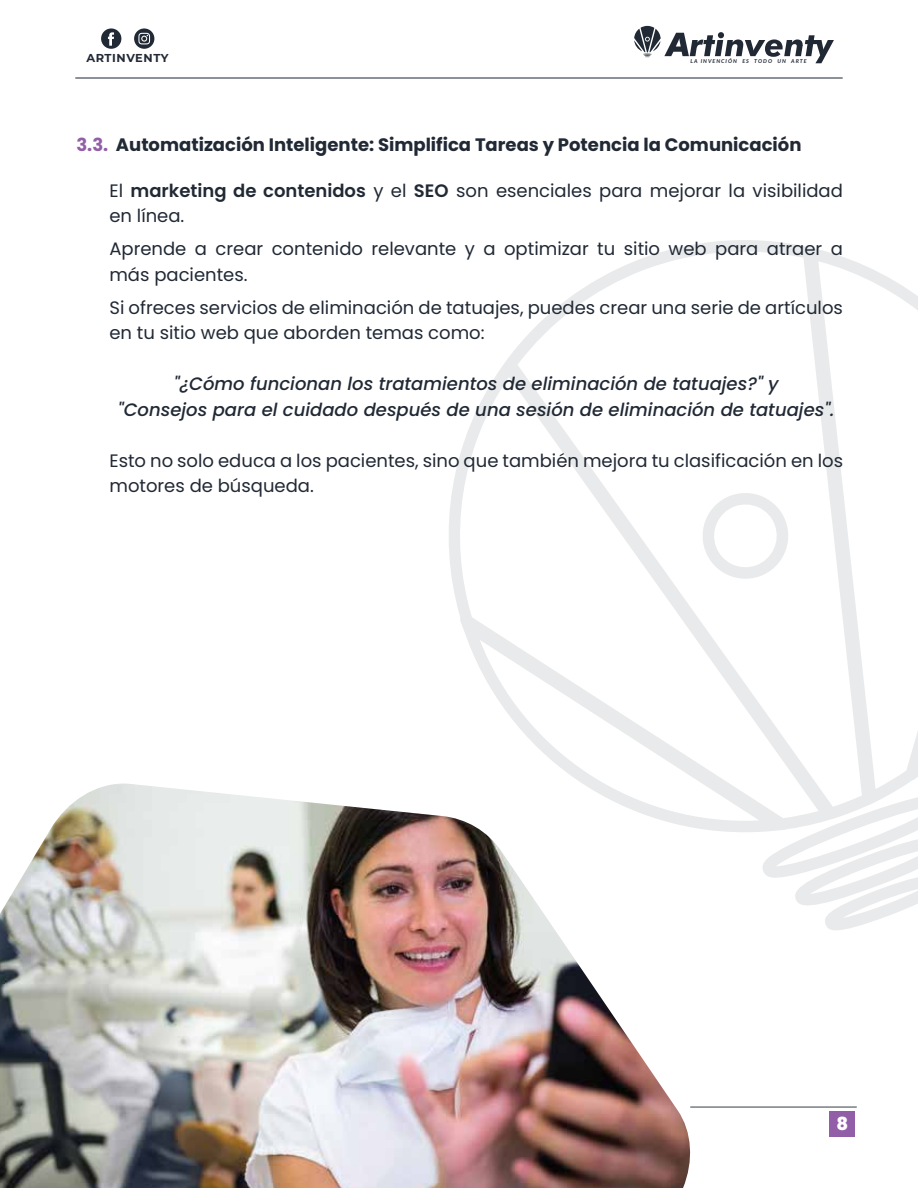
<style>
.page{position:relative;width:918px;height:1188px;background:#fff}
.page>*{position:absolute;margin:0;border:0;box-sizing:border-box;transform-origin:0 0}
.t1{font:18px/25.5px "Poppins";color:#212935}
.t2{font:italic 500 18px/25.5px "Poppins";color:#212935;text-align:center}
.t3{font:700 18px "Poppins";color:#212935}
.t4{font:800 18px "Poppins";color:#fff}
.t5{font:700 11.4px "Montserrat";letter-spacing:.05em;color:#212935}
.t6{font:9.3px "Myriad Pro";color:#231f20}
.t7{font:italic 700 5.4px "Lato";letter-spacing:.185em;color:#212935}
.s1{color:#925ea7}
.s2{font-weight:600}
</style>
<div class="page">
<hr style="left:76px;top:77px;width:766px;height:2px;background:#353d48">
<hr style="left:691px;top:1107px;width:165px;height:1px;background:#353d48">
<img style="left:0;top:784px;width:694px;height:404px">
<svg style="left:634px;top:26px;width:200px;height:37px"></svg>
<svg style="left:449px;top:240px;width:469px;height:603px"></svg>
<svg style="left:697px;top:492px;width:97px;height:88px"></svg>
<svg style="left:760px;top:792px;width:158px;height:138px"></svg>
<div style="left:829px;top:1112px;width:26px;height:25px;background:#925ea7"></div>
<svg style="left:101px;top:28px;width:20px;height:21px"></svg>
<svg style="left:134px;top:28px;width:20px;height:21px"></svg>
<p class="t5" style="left:86px;top:50px;width:84px">ARTINVENTY</p>
<p class="t6" style="left:84px;top:52px;width:91px">https://artinventy.com/</p>
<p class="t7" style="left:691px;top:57px;width:118px">LA INVENCIÓN ES TODO UN ARTE</p>
<p class="t3" style="left:76px;top:134px;width:727px"><span class="s1">3.3.</span> Automatización Inteligente: Simplifica Tareas y Potencia la Comunicación</p>
<p class="t1" style="left:109px;top:178px;width:735px">El <span class="s2">marketing de contenidos</span> y el <span class="s2">SEO</span> son esenciales para mejorar la visibilidad en línea.</p>
<p class="t1" style="left:109px;top:236px;width:735px">Aprende a crear contenido relevante y a optimizar tu sitio web para atraer a más pacientes.</p>
<p class="t1" style="left:109px;top:295px;width:735px">Si ofreces servicios de eliminación de tatuajes, puedes crear una serie de artículos en tu sitio web que aborden temas como:</p>
<p class="t2" style="left:118px;top:371px;width:718px">"¿Cómo funcionan los tratamientos de eliminación de tatuajes?" y<br>"Consejos para el cuidado después de una sesión de eliminación de tatuajes".</p>
<p class="t1" style="left:109px;top:448px;width:735px">Esto no solo educa a los pacientes, sino que también mejora tu clasificación en los motores de búsqueda.</p>
<p class="t4" style="left:836px;top:1113px;width:13px">8</p>
</div>
